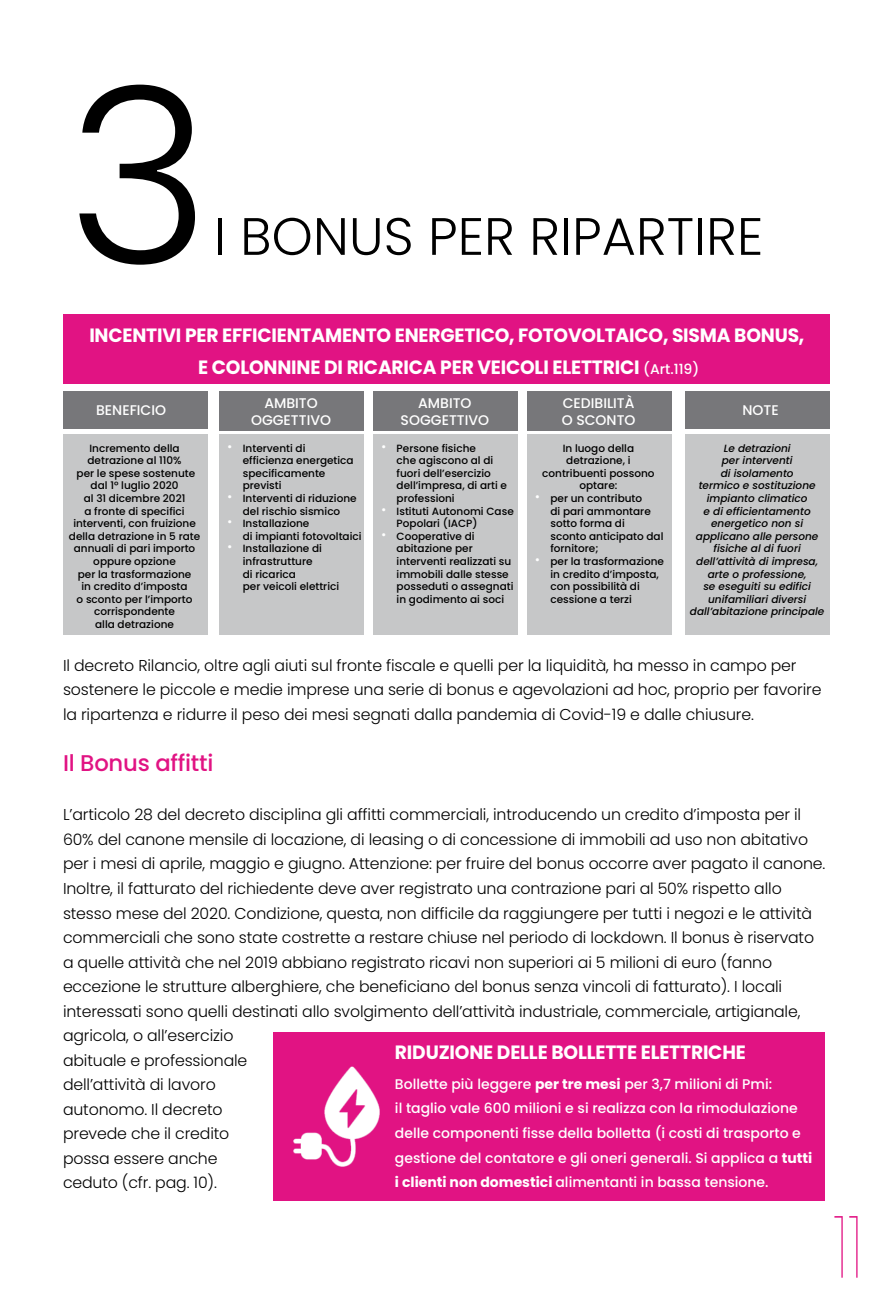
<style>
.page{position:relative;width:893px;height:1290px;background:#fff}
.page>*{position:absolute;margin:0;border:0;box-sizing:border-box;transform-origin:0 0}
.t1{font:300 245px "Poppins";color:#000}
.t2{font:100 87.5px "Poppins";color:#e11383;scale:.75 1}
.t3{font:300 52.5px "Poppins";color:#000}
.t4{font:500 22.75px "Poppins";letter-spacing:-.01em;color:#e11383}
.t5{font:700 19.25px/31.5px "Poppins";letter-spacing:-.01em;color:#fff;text-align:center}
.t6{font:300 15.75px/24.5px "Poppins";letter-spacing:-.01em;color:#000}
.t7{font:500 14px/24.5px "Poppins";color:#fff}
.t8{font:500 10.5px/12.6px "Poppins";color:#000}
.t9{font:italic 500 10.5px/12.6px "Poppins";color:#000;text-align:center}
.s1{font-weight:500;font-size:14px}
.s2{font-weight:100;font-size:15.75px;color:#fff}
.s3{font-weight:700}
</style>
<div class="page">
<div style="left:273px;top:1032px;width:552px;height:168px;background:#e11383"></div>
<img style="left:293px;top:1066px;width:87px;height:101px">
<div style="left:63px;top:314px;width:767px;height:70px;background:#e11383"></div>
<div style="left:63px;top:391px;width:144px;height:37px;background:#77777a"></div>
<div style="left:219px;top:391px;width:145px;height:40px;background:#77777a"></div>
<div style="left:373px;top:391px;width:144px;height:40px;background:#77777a"></div>
<div style="left:527px;top:391px;width:144px;height:40px;background:#77777a"></div>
<div style="left:686px;top:391px;width:144px;height:37px;background:#77777a"></div>
<div style="left:63px;top:435px;width:144px;height:200px;background:#c6c7c8"></div>
<div style="left:219px;top:435px;width:145px;height:200px;background:#c6c7c8"></div>
<div style="left:373px;top:435px;width:144px;height:200px;background:#c6c7c8"></div>
<div style="left:527px;top:435px;width:144px;height:200px;background:#c6c7c8"></div>
<div style="left:686px;top:435px;width:144px;height:200px;background:#c6c7c8"></div>
<h1 class="t1" style="left:67px;top:36px;width:145px">3</h1>
<h3 class="t3" style="left:214px;top:206px;width:551px">I BONUS PER RIPARTIRE</h3>
<p class="t5" style="left:89px;top:320px;width:717px">INCENTIVI PER EFFICIENTAMENTO ENERGETICO, FOTOVOLTAICO, SISMA BONUS,<br>E COLONNINE DI RICARICA PER VEICOLI ELETTRICI <span class="s1">(Art.119)</span></p>
<p class="t7" style="left:96px;top:398px;width:71px">BENEFICIO</p>
<p class="t7" style="left:251px;top:395px;width:82px;line-height:16.8px;text-align:center">AMBITO<br>OGGETTIVO</p>
<p class="t7" style="left:401px;top:395px;width:90px;line-height:16.8px;text-align:center">AMBITO<br>SOGGETTIVO</p>
<p class="t7" style="left:562px;top:395px;width:75px;line-height:16.8px">CEDIBILITÀ<br>O SCONTO</p>
<p class="t7" style="left:742px;top:398px;width:38px">NOTE</p>
<p class="t8" style="left:69px;top:442px;width:133px;text-align:center">Incremento della detrazione al 110%<br>per le spese sostenute dal 1° luglio 2020<br>al 31 dicembre 2021<br>a fronte di specifici interventi, con fruizione della detrazione in 5 rate annuali di pari importo oppure opzione<br>per la trasformazione<br>in credito d’imposta<br>o sconto per l’importo corrispondente<br>alla detrazione</p>
<p class="t8" style="left:243px;top:442px;width:112px;text-indent:-15px"><span class="s2">•</span> Interventi di efficienza energetica specificamente previsti</p>
<p class="t8" style="left:397px;top:442px;width:112px;text-indent:-15px"><span class="s2">•</span> Persone fisiche<br>che agiscono al di fuori dell’esercizio dell’impresa, di arti e professioni</p>
<p class="t8" style="left:397px;top:505px;width:119px;text-indent:-15px"><span class="s2">•</span> Istituti Autonomi Case<br>Popolari (IACP)</p>
<p class="t8" style="left:397px;top:530px;width:118px;text-indent:-15px"><span class="s2">•</span> Cooperative di abitazione per interventi realizzati su immobili dalle stesse posseduti o assegnati in godimento ai soci</p>
<p class="t9" style="left:690px;top:442px;width:136px">Le detrazioni<br>per interventi<br>di isolamento<br>termico e sostituzione impianto climatico<br>e di efficientamento energetico non si applicano alle persone fisiche al di fuori dell’attività di impresa, arte o professione,<br>se eseguiti su edifici unifamiliari diversi dall’abitazione principale</p>
<p class="t8" style="left:542px;top:442px;width:114px;text-align:center">In luogo della detrazione, i contribuenti possono optare:</p>
<p class="t8" style="left:550px;top:492px;width:115px;text-indent:-15px"><span class="s2">•</span> per un contributo<br>di pari ammontare sotto forma di sconto anticipato dal fornitore;</p>
<p class="t8" style="left:550px;top:555px;width:115px;text-indent:-15px"><span class="s2">•</span> per la trasformazione in credito d’imposta, con possibilità di cessione a terzi</p>
<p class="t8" style="left:228px;top:492px;width:130px;text-align:center"><span class="s2">•</span> Interventi di riduzione del rischio sismico</p>
<p class="t8" style="left:243px;top:517px;width:120px;text-indent:-15px"><span class="s2">•</span> Installazione<br>di impianti fotovoltaici</p>
<p class="t8" style="left:243px;top:542px;width:98px;text-indent:-15px"><span class="s2">•</span> Installazione di infrastrutture<br>di ricarica<br>per veicoli elettrici</p>
<p class="t6" style="left:63px;top:653px;width:760px">Il decreto Rilancio, oltre agli aiuti sul fronte fiscale e quelli per la liquidità, ha messo in campo per sostenere le piccole e medie imprese una serie di bonus e agevolazioni ad hoc, proprio per favorire la ripartenza e ridurre il peso dei mesi segnati dalla pandemia di Covid-19 e dalle chiusure.</p>
<h3 class="t4" style="left:63px;top:750px;width:152px">Il Bonus affitti</h3>
<p class="t6" style="left:63px;top:803px;width:764px">L’articolo 28 del decreto disciplina gli affitti commerciali, introducendo un credito d’imposta per il 60% del canone mensile di locazione, di leasing o di concessione di immobili ad uso non abitativo per i mesi di aprile, maggio e giugno. Attenzione: per fruire del bonus occorre aver pagato il canone.<br>Inoltre, il fatturato del richiedente deve aver registrato una contrazione pari al 50% rispetto allo stesso mese del 2020. Condizione, questa, non difficile da raggiungere per tutti i negozi e le attività commerciali che sono state costrette a restare chiuse nel periodo di lockdown. Il bonus è riservato a quelle attività che nel 2019 abbiano registrato ricavi non superiori ai 5 milioni di euro (fanno eccezione le strutture alberghiere, che beneficiano del bonus senza vincoli di fatturato). I locali interessati sono quelli destinati allo svolgimento dell’attività industriale, commerciale, artigianale, agricola, o all’esercizio<br>abituale e professionale<br>dell’attività di lavoro<br>autonomo. Il decreto<br>prevede che il credito<br>possa essere anche<br>ceduto (cfr. pag. 10).</p>
<p class="t5" style="left:395px;top:1037px;width:352px">RIDUZIONE DELLE BOLLETTE ELETTRICHE</p>
<p class="t7" style="left:395px;top:1072px;width:419px">Bollette più leggere <span class="s3">per tre mesi</span> per 3,7 milioni di Pmi:<br>il taglio vale 600 milioni e si realizza con la rimodulazione delle componenti fisse della bolletta (i costi di trasporto e gestione del contatore e gli oneri generali. Si applica a <span class="s3">tutti i clienti non domestici</span> alimentanti in bassa tensione.</p>
<h2 class="t2" style="left:833px;top:1196px;width:41px">11</h2>
</div>
